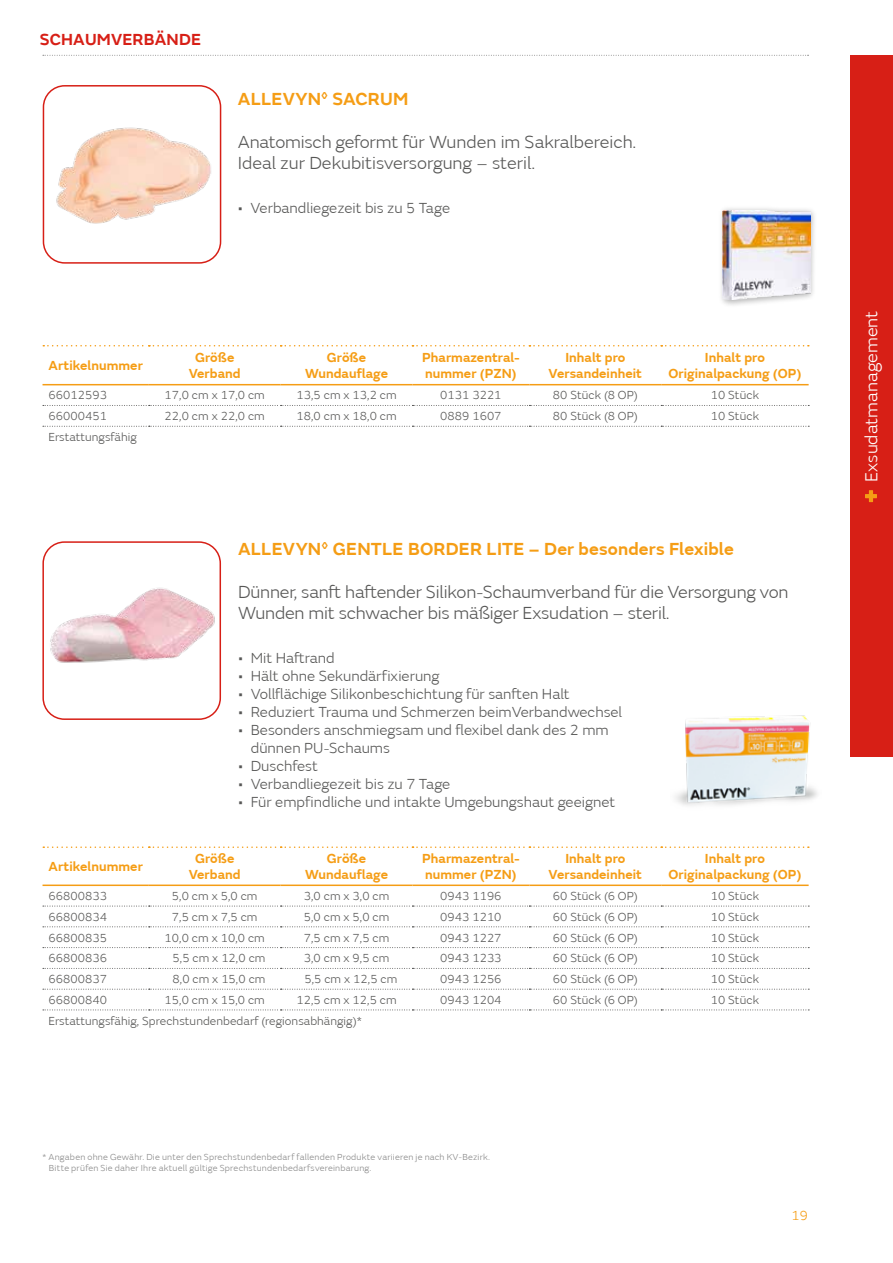
<style>
.page{position:relative;width:893px;height:1263px;background:#fff}
.page>*{position:absolute;margin:0;border:0;box-sizing:border-box;transform-origin:0 0}
.t1{font:300 18px/21.6px "SN Emeric";letter-spacing:-.01em;color:#575756}
.t2{font:600 18px "SN Emeric";letter-spacing:.01em;color:#f59d15}
.t3{font:300 18px "SN Emeric";color:#fff}
.t4{font:600 16.5px "SN Emeric";letter-spacing:.01em;color:#d71f16}
.t5{font:300 15px/18px "SN Emeric";color:#575756}
.t6{font:600 13.5px/16.2px "SN Emeric";letter-spacing:.005em;color:#f59d15;text-align:center}
.t7{font:300 13.5px "SN Emeric";color:#f59d15}
.t8{font:300 12px "SN Emeric";letter-spacing:.005em;color:#575756}
.t9{font:300 9px/10.8px "SN Emeric";letter-spacing:.025em;color:#878787}
</style>
<div class="page">
<svg style="left:43px;top:55px;width:765px;height:1px"></svg>
<svg style="left:43px;top:345px;width:766px;height:82px"></svg>
<hr style="left:43px;top:384px;width:106px;height:1px;background:#f59d15">
<hr style="left:149px;top:384px;width:132px;height:1px;background:#f59d15">
<hr style="left:281px;top:384px;width:131px;height:1px;background:#f59d15">
<hr style="left:412px;top:384px;width:117px;height:1px;background:#f59d15">
<hr style="left:529px;top:384px;width:132px;height:1px;background:#f59d15">
<hr style="left:661px;top:384px;width:148px;height:1px;background:#f59d15">
<img style="left:43px;top:97px;width:178px;height:154px">
<div style="left:43px;top:85px;width:178px;height:179px;border:2px solid #d71f16;border-radius:21px"></div>
<div style="left:850px;top:56px;width:43px;height:701px;background:#d71f16"></div>
<svg style="left:865px;top:490px;width:12px;height:12px"></svg>
<div style="left:718px;top:205px;width:100px;height:102px;background:#000;opacity:.3"></div>
<img style="left:723px;top:210px;width:87px;height:90px">
<svg style="left:43px;top:846px;width:766px;height:2px"></svg>
<svg style="left:43px;top:906px;width:766px;height:1px"></svg>
<svg style="left:43px;top:926px;width:766px;height:1px"></svg>
<svg style="left:43px;top:947px;width:766px;height:1px"></svg>
<svg style="left:43px;top:968px;width:766px;height:1px"></svg>
<svg style="left:43px;top:989px;width:766px;height:1px"></svg>
<svg style="left:43px;top:1009px;width:766px;height:1px"></svg>
<hr style="left:43px;top:884px;width:106px;height:2px;background:#f59d15">
<hr style="left:149px;top:884px;width:132px;height:2px;background:#f59d15">
<hr style="left:281px;top:884px;width:131px;height:2px;background:#f59d15">
<hr style="left:412px;top:884px;width:117px;height:2px;background:#f59d15">
<hr style="left:529px;top:884px;width:132px;height:2px;background:#f59d15">
<hr style="left:661px;top:884px;width:148px;height:2px;background:#f59d15">
<img style="left:45px;top:549px;width:173px;height:163px">
<div style="left:42px;top:541px;width:179px;height:179px;border:2px solid #d71f16;border-radius:21px"></div>
<img style="left:675px;top:715px;width:142px;height:91px">
<h2 class="t4" style="left:40px;top:29px;width:163px">SCHAUMVERBÄNDE</h2>
<h1 class="t2" style="left:238px;top:87px;width:172px">ALLEVYN<sup>◊</sup> SACRUM</h1>
<h1 class="t1" style="left:238px;top:131px;width:400px">Anatomisch geformt für Wunden im Sakralbereich.<br>Ideal zur Dekubitisversorgung – steril.</h1>
<p class="t5" style="left:238px;top:198px;width:214px">• Verbandliegezeit bis zu 5 Tage</p>
<p class="t6" style="left:49px;top:357px;width:96px">Artikelnummer</p>
<p class="t6" style="left:189px;top:349px;width:53px">Größe<br>Verband</p>
<p class="t6" style="left:305px;top:349px;width:85px">Größe<br>Wundauflage</p>
<p class="t6" style="left:422px;top:349px;width:99px;text-align:left">Pharmazentral&shy;nummer (PZN)</p>
<p class="t6" style="left:549px;top:349px;width:95px">Inhalt pro<br>Versandeinheit</p>
<p class="t6" style="left:668px;top:349px;width:135px">Inhalt pro<br>Originalpackung (OP)</p>
<p class="t8" style="left:49px;top:388px;width:60px">66012593</p>
<p class="t8" style="left:165px;top:388px;width:102px">17,0 cm x 17,0 cm</p>
<p class="t8" style="left:296px;top:388px;width:102px">13,5 cm x 13,2 cm</p>
<p class="t8" style="left:440px;top:388px;width:63px">0131 3221</p>
<p class="t8" style="left:553px;top:388px;width:86px">80 Stück (8 OP)</p>
<p class="t8" style="left:711px;top:388px;width:50px">10 Stück</p>
<p class="t8" style="left:49px;top:409px;width:60px">66000451</p>
<p class="t8" style="left:165px;top:409px;width:102px">22,0 cm x 22,0 cm</p>
<p class="t8" style="left:296px;top:409px;width:102px">18,0 cm x 18,0 cm</p>
<p class="t8" style="left:440px;top:409px;width:63px">0889 1607</p>
<p class="t8" style="left:553px;top:409px;width:86px">80 Stück (8 OP)</p>
<p class="t8" style="left:711px;top:409px;width:50px">10 Stück</p>
<p class="t8" style="left:49px;top:430px;width:90px">Erstattungsfähig</p>
<h1 class="t2" style="left:238px;top:537px;width:497px">ALLEVYN<sup>◊</sup> GENTLE BORDER LITE – Der besonders Flexible</h1>
<h1 class="t1" style="left:238px;top:581px;width:552px">Dünner, sanft haftender Silikon-Schaumverband für die Versorgung von<br>Wunden mit schwacher bis mäßiger Exsudation – steril.</h1>
<p class="t5" style="left:238px;top:648px;width:98px">• Mit Haftrand</p>
<p class="t5" style="left:238px;top:666px;width:203px">• Hält ohne Sekundärfixierung</p>
<p class="t5" style="left:238px;top:684px;width:333px">• Vollflächige Silikonbeschichtung für sanften Halt</p>
<p class="t5" style="left:238px;top:702px;width:386px">• Reduziert Trauma und Schmerzen beimVerbandwechsel</p>
<p class="t5" style="left:251px;top:720px;width:359px;text-indent:-13px">• Besonders anschmiegsam und flexibel dank des 2 mm dünnen PU-Schaums</p>
<p class="t5" style="left:238px;top:756px;width:81px">• Duschfest</p>
<p class="t5" style="left:238px;top:774px;width:214px">• Verbandliegezeit bis zu 7 Tage</p>
<p class="t5" style="left:238px;top:792px;width:379px">• Für empfindliche und intakte Umgebungshaut geeignet</p>
<p class="t6" style="left:49px;top:858px;width:96px">Artikelnummer</p>
<p class="t6" style="left:189px;top:850px;width:53px">Größe<br>Verband</p>
<p class="t6" style="left:305px;top:850px;width:85px">Größe<br>Wundauflage</p>
<p class="t6" style="left:422px;top:850px;width:99px;text-align:left">Pharmazentral&shy;nummer (PZN)</p>
<p class="t6" style="left:549px;top:850px;width:95px">Inhalt pro<br>Versandeinheit</p>
<p class="t6" style="left:668px;top:850px;width:135px">Inhalt pro<br>Originalpackung (OP)</p>
<p class="t8" style="left:49px;top:889px;width:60px">66800833</p>
<p class="t8" style="left:172px;top:889px;width:87px">5,0 cm x 5,0 cm</p>
<p class="t8" style="left:304px;top:889px;width:87px">3,0 cm x 3,0 cm</p>
<p class="t8" style="left:440px;top:889px;width:63px">0943 1196</p>
<p class="t8" style="left:553px;top:889px;width:86px">60 Stück (6 OP)</p>
<p class="t8" style="left:711px;top:889px;width:50px">10 Stück</p>
<p class="t8" style="left:49px;top:910px;width:60px">66800834</p>
<p class="t8" style="left:172px;top:910px;width:87px">7,5 cm x 7,5 cm</p>
<p class="t8" style="left:304px;top:910px;width:87px">5,0 cm x 5,0 cm</p>
<p class="t8" style="left:440px;top:910px;width:63px">0943 1210</p>
<p class="t8" style="left:553px;top:910px;width:86px">60 Stück (6 OP)</p>
<p class="t8" style="left:711px;top:910px;width:50px">10 Stück</p>
<p class="t8" style="left:49px;top:930px;width:60px">66800835</p>
<p class="t8" style="left:165px;top:930px;width:102px">10,0 cm x 10,0 cm</p>
<p class="t8" style="left:304px;top:930px;width:87px">7,5 cm x 7,5 cm</p>
<p class="t8" style="left:440px;top:930px;width:63px">0943 1227</p>
<p class="t8" style="left:553px;top:930px;width:86px">60 Stück (6 OP)</p>
<p class="t8" style="left:711px;top:930px;width:50px">10 Stück</p>
<p class="t8" style="left:49px;top:951px;width:60px">66800836</p>
<p class="t8" style="left:173px;top:951px;width:94px">5,5 cm x 12,0 cm</p>
<p class="t8" style="left:304px;top:951px;width:87px">3,0 cm x 9,5 cm</p>
<p class="t8" style="left:440px;top:951px;width:63px">0943 1233</p>
<p class="t8" style="left:553px;top:951px;width:86px">60 Stück (6 OP)</p>
<p class="t8" style="left:711px;top:951px;width:50px">10 Stück</p>
<p class="t8" style="left:49px;top:972px;width:60px">66800837</p>
<p class="t8" style="left:173px;top:972px;width:94px">8,0 cm x 15,0 cm</p>
<p class="t8" style="left:304px;top:972px;width:94px">5,5 cm x 12,5 cm</p>
<p class="t8" style="left:440px;top:972px;width:63px">0943 1256</p>
<p class="t8" style="left:553px;top:972px;width:86px">60 Stück (6 OP)</p>
<p class="t8" style="left:711px;top:972px;width:50px">10 Stück</p>
<p class="t8" style="left:49px;top:993px;width:60px">66800840</p>
<p class="t8" style="left:165px;top:993px;width:102px">15,0 cm x 15,0 cm</p>
<p class="t8" style="left:296px;top:993px;width:102px">12,5 cm x 12,5 cm</p>
<p class="t8" style="left:440px;top:993px;width:63px">0943 1204</p>
<p class="t8" style="left:553px;top:993px;width:86px">60 Stück (6 OP)</p>
<p class="t8" style="left:711px;top:993px;width:50px">10 Stück</p>
<p class="t8" style="left:49px;top:1013px;width:315px">Erstattungsfähig, Sprechstundenbedarf (regionsabhängig)*</p>
<p class="t9" style="left:49px;top:1152px;width:443px;text-indent:-6px">* Angaben ohne Gewähr. Die unter den Sprechstundenbedarf fallenden Produkte variieren je nach KV-Bezirk.<br>Bitte prüfen Sie daher Ihre aktuell gültige Sprechstundenbedarfsvereinbarung.</p>
<p class="t7" style="left:792px;top:1208px;width:18px">19</p>
<h1 class="t3" style="left:860px;top:482px;width:172px;rotate:-90deg">Exsudatmanagement</h1>
</div>
